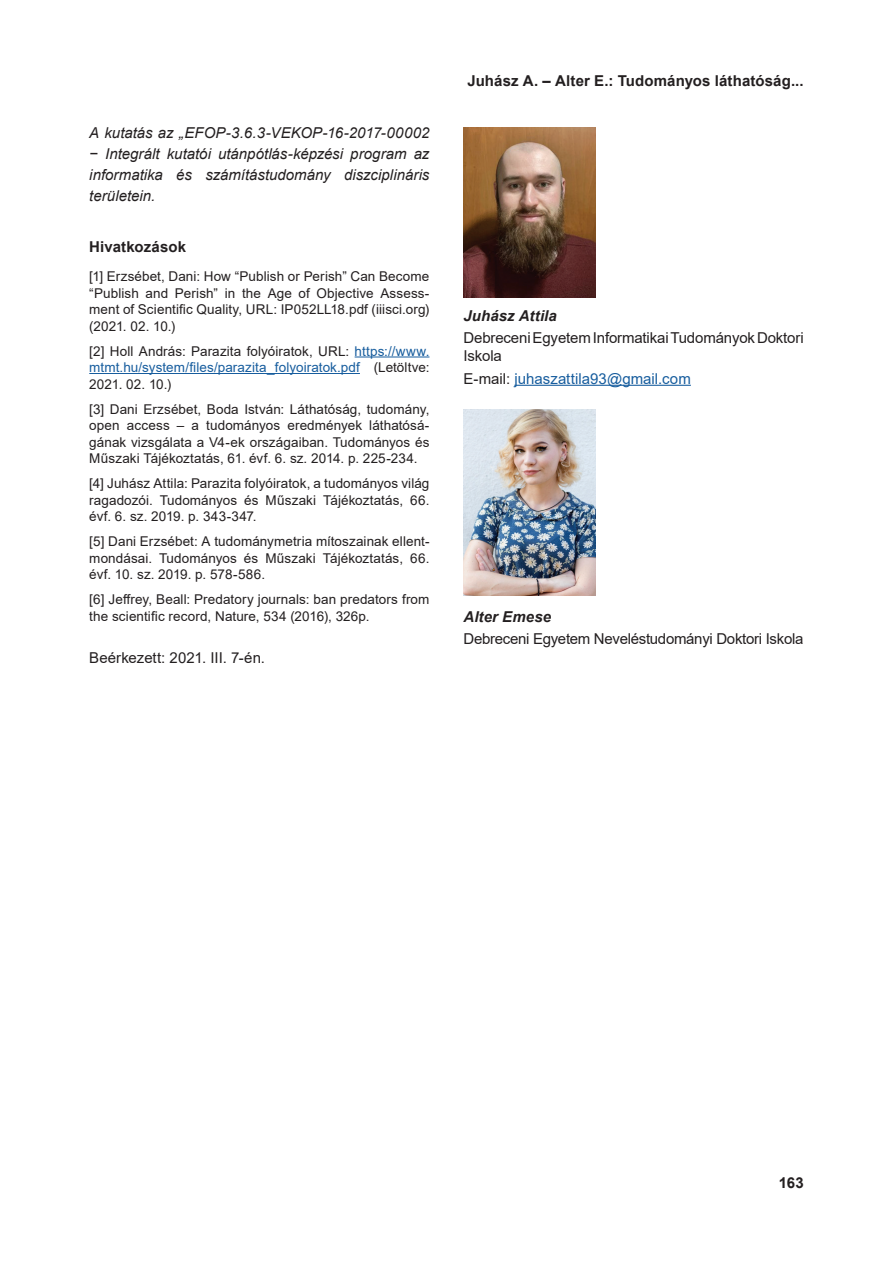
<style>
.page{position:relative;width:893px;height:1263px;background:#fff}
.page>*{position:absolute;margin:0;border:0;box-sizing:border-box;transform-origin:0 0}
.t1{font:italic 15px/21px "Arial";color:#231f20;text-align:justify}
.t2{font:15px/18px "Arial";letter-spacing:-.01em;color:#231f20}
.t3{font:700 15px "Arial";letter-spacing:.01em;color:#231f20}
.t4{font:15px "Arial";color:#175d9e}
.t5{font:italic 700 15px "Arial";letter-spacing:.005em;color:#231f20}
.t6{font:13.5px/16.5px "Arial";letter-spacing:.005em;color:#231f20;text-align:justify}
.s1{color:#175d9e}
.s2{color:#231f20}
</style>
<div class="page">
<hr style="left:355px;top:356px;width:74px;height:1px;background:#175d9e">
<hr style="left:89px;top:373px;width:271px;height:1px;background:#175d9e">
<hr style="left:514px;top:385px;width:177px;height:1px;background:#175d9e">
<img style="left:463px;top:409px;width:132px;height:186px">
<img style="left:463px;top:128px;width:132px;height:169px">
<p class="t1" style="left:89px;top:122px;width:342px">A kutatás az „EFOP-3.6.3-VEKOP-16-2017-00002 − Integrált kutatói utánpótlás-képzési program az informatika és számítástudomány diszciplináris területein.</p>
<p class="t3" style="left:89px;top:236px;width:98px">Hivatkozások</p>
<p class="t6" style="left:89px;top:268px;width:342px">[1] Erzsébet, Dani: How “Publish or Perish” Can Become “Publish and Perish” in the Age of Objective Assess&shy;ment of Scientific Quality, URL: IP052LL18.pdf (iiisci.org) (2021. 02. 10.)</p>
<p class="t6" style="left:89px;top:342px;width:342px">[2] Holl András: Parazita folyóiratok, URL: <span class="s1">https://www. mtmt.hu/system/files/parazita_folyoiratok.pdf</span> (Letöltve:<br>2021. 02. 10.)</p>
<p class="t6" style="left:89px;top:400px;width:342px">[3] Dani Erzsébet, Boda István: Láthatóság, tudomány, open access – a tudományos eredmények láthatósá&shy;gának vizsgálata a V4-ek országaiban. Tudományos és Műszaki Tájékoztatás, 61. évf. 6. sz. 2014. p. 225-234.</p>
<p class="t6" style="left:89px;top:475px;width:342px">[4] Juhász Attila: Parazita folyóiratok, a tudományos világ ragadozói. Tudományos és Műszaki Tájékoztatás, 66. évf. 6. sz. 2019. p. 343-347.</p>
<p class="t6" style="left:89px;top:533px;width:342px">[5] Dani Erzsébet: A tudománymetria mítoszainak ellent&shy;mondásai. Tudományos és Műszaki Tájékoztatás, 66. évf. 10. sz. 2019. p. 578-586.</p>
<p class="t6" style="left:89px;top:591px;width:342px">[6] Jeffrey, Beall: Predatory journals: ban predators from the scientific record, Nature, 534 (2016), 326p.</p>
<p class="t2" style="left:89px;top:649px;width:177px">Beérkezett: 2021. III. 7-én.</p>
<p class="t3" style="left:467px;top:70px;width:338px">Juhász A. – Alter E.: Tudományos láthatóság...</p>
<p class="t5" style="left:463px;top:306px;width:95px">Juhász Attila</p>
<p class="t2" style="left:463px;top:329px;width:342px">DebreceniEgyetemInformatikaiTudományokDoktori<br>Iskola</p>
<p class="t4" style="left:463px;top:368px;width:229px"><span class="s2">E-mail:</span> juhaszattila93@gmail.com</p>
<p class="t5" style="left:463px;top:607px;width:89px">Alter Emese</p>
<p class="t2" style="left:463px;top:630px;width:341px">Debreceni Egyetem Neveléstudományi Doktori Iskola</p>
<p class="t3" style="left:779px;top:1172px;width:26px">163</p>
</div>
